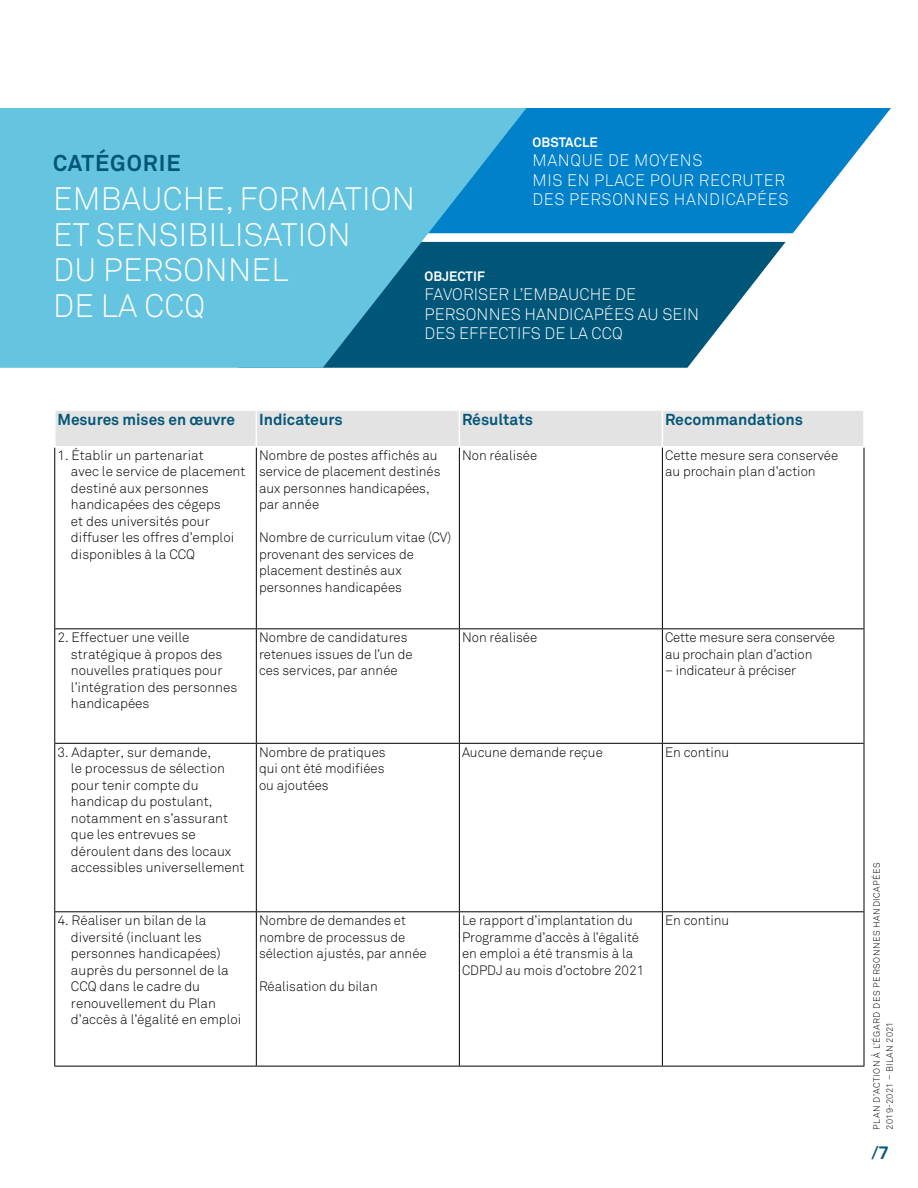
<style>
.page{position:relative;width:918px;height:1188px;background:#fff}
.page>*{position:absolute;margin:0;border:0;box-sizing:border-box;transform-origin:0 0}
.t1{font:300 32.1px/35.7px "Akkurat Pro";letter-spacing:.01em;color:#fff}
.t2{font:700 22.65px "Akkurat Pro";letter-spacing:.04em;color:#005679}
.t3{font:700 18px "Akkurat Pro";color:#085677}
.t4{font:300 16.5px/19.5px "Akkurat Pro";letter-spacing:.01em;color:#fff}
.t5{font:300 16.5px/19.5px "Akkurat Pro";letter-spacing:.04em;color:#fff}
.t6{font:700 15.75px "Akkurat Pro";color:#045677}
.t7{font:300 13.5px/16.5px "Akkurat Pro";color:#000}
.t8{font:700 13.5px "Akkurat Pro";letter-spacing:.01em;color:#fff}
.t9{font:300 9px/13.2px "Akkurat Pro";letter-spacing:.06em;color:#000}
</style>
<div class="page">
<div style="left:56px;top:411px;width:807px;height:35px;background:#e3e3e3"></div>
<hr style="left:459px;top:447px;width:1px;height:181px;background:#000">
<hr style="left:662px;top:447px;width:1px;height:181px;background:#000">
<hr style="left:864px;top:447px;width:1px;height:182px;background:#000">
<hr style="left:459px;top:629px;width:1px;height:114px;background:#000">
<hr style="left:662px;top:629px;width:1px;height:114px;background:#000">
<hr style="left:864px;top:629px;width:1px;height:114px;background:#000">
<hr style="left:459px;top:744px;width:1px;height:167px;background:#000">
<hr style="left:662px;top:744px;width:1px;height:167px;background:#000">
<hr style="left:864px;top:743px;width:1px;height:169px;background:#000">
<hr style="left:459px;top:912px;width:1px;height:154px;background:#000">
<hr style="left:662px;top:912px;width:1px;height:154px;background:#000">
<hr style="left:864px;top:912px;width:1px;height:154px;background:#000">
<hr style="left:54px;top:447px;width:1px;height:182px;background:#000">
<hr style="left:54px;top:629px;width:1px;height:114px;background:#000">
<hr style="left:54px;top:743px;width:1px;height:169px;background:#000">
<hr style="left:54px;top:912px;width:1px;height:154px;background:#000">
<hr style="left:256px;top:447px;width:1px;height:181px;background:#000">
<hr style="left:256px;top:629px;width:1px;height:114px;background:#000">
<hr style="left:256px;top:744px;width:1px;height:167px;background:#000">
<hr style="left:256px;top:912px;width:1px;height:154px;background:#000">
<hr style="left:256px;top:411px;width:1px;height:35px;background:#fff">
<hr style="left:459px;top:411px;width:1px;height:35px;background:#fff">
<hr style="left:662px;top:411px;width:1px;height:35px;background:#fff">
<hr style="left:55px;top:628px;width:201px;height:1px;background:#000">
<hr style="left:256px;top:628px;width:203px;height:1px;background:#000">
<hr style="left:459px;top:628px;width:203px;height:1px;background:#000">
<hr style="left:662px;top:628px;width:202px;height:1px;background:#000">
<hr style="left:54px;top:1066px;width:202px;height:1px;background:#000">
<hr style="left:256px;top:1066px;width:203px;height:1px;background:#000">
<hr style="left:459px;top:1066px;width:203px;height:1px;background:#000">
<hr style="left:662px;top:1066px;width:202px;height:1px;background:#000">
<hr style="left:55px;top:743px;width:201px;height:1px;background:#000">
<hr style="left:256px;top:743px;width:203px;height:1px;background:#000">
<hr style="left:459px;top:743px;width:203px;height:1px;background:#000">
<hr style="left:662px;top:743px;width:202px;height:1px;background:#000">
<hr style="left:55px;top:911px;width:201px;height:1px;background:#000">
<hr style="left:256px;top:911px;width:203px;height:1px;background:#000">
<hr style="left:459px;top:911px;width:203px;height:1px;background:#000">
<hr style="left:662px;top:911px;width:202px;height:1px;background:#000">
<svg style="left:526px;top:242px;width:260px;height:126px;fill:#005679"></svg>
<svg style="left:526px;top:108px;width:365px;height:125px;background:#2291d0"></svg>
<svg style="left:0;top:108px;width:526px;height:260px;background:#53b1cf"></svg>
<h2 class="t2" style="left:53px;top:149px;width:129px">CATÉGORIE</h2>
<h1 class="t1" style="left:53px;top:181px;width:364px">EMBAUCHE, FORMATION<br>ET SENSIBILISATION<br>DU PERSONNEL<br>DE LA CCQ</h1>
<p class="t8" style="left:533px;top:133px;width:67px">OBSTACLE</p>
<p class="t5" style="left:533px;top:151px;width:257px">MANQUE DE MOYENS<br>MIS EN PLACE POUR RECRUTER<br>DES PERSONNES HANDICAPÉES</p>
<p class="t8" style="left:425px;top:268px;width:62px">OBJECTIF</p>
<p class="t4" style="left:425px;top:285px;width:276px">FAVORISER L’EMBAUCHE DE<br>PERSONNES HANDICAPÉES AU SEIN<br>DES EFFECTIFS DE LA CCQ</p>
<p class="t6" style="left:57px;top:410px;width:179px">Mesures mises en œuvre</p>
<p class="t6" style="left:259px;top:410px;width:85px">Indicateurs</p>
<p class="t6" style="left:462px;top:410px;width:72px">Résultats</p>
<p class="t6" style="left:665px;top:410px;width:139px">Recommandations</p>
<p class="t7" style="left:71px;top:447px;width:176px;text-indent:-14px">1. Établir un partenariat<br>avec le service de placement destiné aux personnes handicapées des cégeps<br>et des universités pour diffuser les offres d’emploi disponibles à la CCQ</p>
<p class="t7" style="left:259px;top:447px;width:183px">Nombre de postes affichés au service de placement destinés aux personnes handicapées, par année</p>
<p class="t7" style="left:462px;top:447px;width:77px">Non réalisée</p>
<p class="t7" style="left:665px;top:447px;width:175px">Cette mesure sera conservée au prochain plan d’action</p>
<p class="t7" style="left:259px;top:530px;width:194px">Nombre de curriculum vitae (CV) provenant des services de placement destinés aux personnes handicapées</p>
<p class="t7" style="left:71px;top:629px;width:168px;text-indent:-14px">2. Effectuer une veille stratégique à propos des nouvelles pratiques pour l’intégration des personnes handicapées</p>
<p class="t7" style="left:259px;top:629px;width:155px">Nombre de candidatures retenues issues de l’un de ces services, par année</p>
<p class="t7" style="left:462px;top:629px;width:77px">Non réalisée</p>
<p class="t7" style="left:665px;top:629px;width:171px">Cette mesure sera conservée au prochain plan d’action</p>
<p class="t7" style="left:665px;top:662px;width:133px">– indicateur à préciser</p>
<p class="t7" style="left:71px;top:744px;width:175px;text-indent:-14px">3. Adapter, sur demande,<br>le processus de sélection pour tenir compte du handicap du postulant, notamment en s’assurant que les entrevues se déroulent dans des locaux accessibles universellement</p>
<p class="t7" style="left:259px;top:744px;width:128px;text-align:justify">Nombre de pratiques qui ont été modifiées ou ajoutées</p>
<p class="t7" style="left:462px;top:744px;width:142px">Aucune demande reçue</p>
<p class="t7" style="left:665px;top:744px;width:66px">En continu</p>
<p class="t7" style="left:71px;top:912px;width:172px;text-indent:-14px">4. Réaliser un bilan de la diversité (incluant les personnes handicapées) auprès du personnel de la<br>CCQ dans le cadre du renouvellement du Plan d’accès à l’égalité en emploi</p>
<p class="t7" style="left:259px;top:912px;width:169px">Nombre de demandes et nombre de processus de sélection ajustés, par année</p>
<p class="t7" style="left:259px;top:978px;width:120px">Réalisation du bilan</p>
<p class="t7" style="left:462px;top:912px;width:184px">Le rapport d’implantation du<br>Programme d’accès à l’égalité en emploi a été transmis à la<br>CDPDJ au mois d’octobre 2021</p>
<p class="t7" style="left:665px;top:912px;width:66px">En continu</p>
<p class="t9" style="left:870px;top:1130px;width:269px;rotate:-90deg">PLAN D’ACTION À L’ÉGARD DES PERSONNES HANDICAPÉES<br>2019-2021 – BILAN 2021</p>
<h3 class="t3" style="left:872px;top:1141px;width:19px">/7</h3>
</div>
